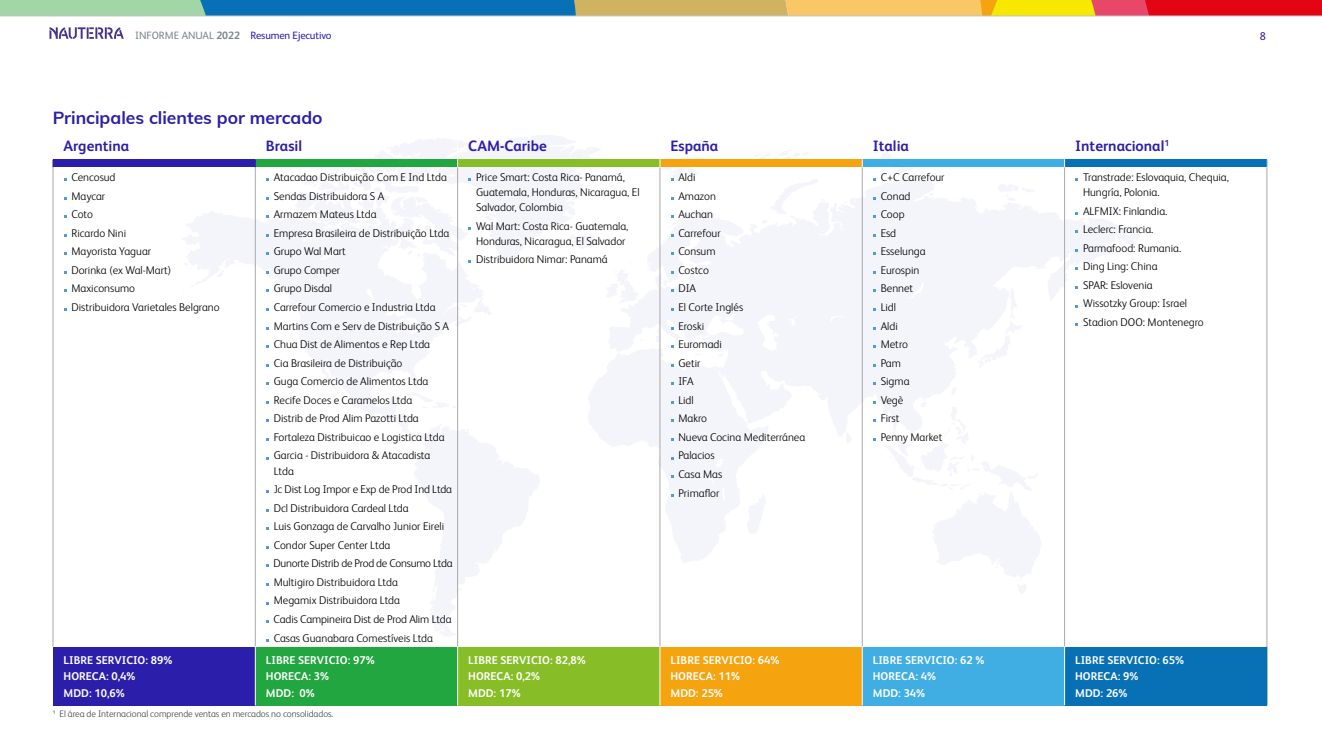
<style>
.page{position:relative;width:1322px;height:745px;background:#fff}
.page>*{position:absolute;margin:0;border:0;box-sizing:border-box;transform-origin:0 0}
.t1{font:700 17.5px "Mulish";color:#2b1eaa}
.t2{font:700 15px "FS Albert Pro";color:#2b1eaa}
.t3{font:300 11.25px/18.5px "FS Albert Pro";color:#000}
.t4{font:700 11.25px/16.2px "FS Albert Pro";color:#fff}
.t5{font:11.25px "FS Albert Pro";color:#2b1eaa}
.t6{font:10.62px "FS Albert Pro";letter-spacing:-.015em;color:#2b1eaa}
.t7{font:300 9.38px "FS Albert Pro";letter-spacing:-.005em;color:#3e4543}
.s1{color:#7a878c}
.s2{font-weight:700;color:#7a878c}
</style>
<div class="page">
<svg style="left:788px;top:0;width:534px;height:16px;background:#ee823a"></svg>
<svg style="left:0;top:0;width:788px;height:16px;background:#689d9c"></svg>
<hr style="left:0;top:16px;width:1322px;height:1px;background:#bdc3c6">
<svg style="left:49px;top:27px;width:75px;height:12px"></svg>
<svg style="left:182px;top:195px;width:357px;height:442px"></svg>
<svg style="left:183px;top:262px;width:5px;height:3px"></svg>
<svg style="left:217px;top:270px;width:8px;height:8px"></svg>
<svg style="left:183px;top:285px;width:12px;height:6px"></svg>
<svg style="left:756px;top:150px;width:52px;height:9px"></svg>
<svg style="left:588px;top:174px;width:553px;height:389px"></svg>
<svg style="left:928px;top:193px;width:6px;height:3px"></svg>
<svg style="left:977px;top:287px;width:45px;height:81px"></svg>
<svg style="left:405px;top:385px;width:52px;height:24px"></svg>
<svg style="left:884px;top:402px;width:157px;height:191px"></svg>
<svg style="left:655px;top:328px;width:5px;height:15px"></svg>
<div style="left:53px;top:159px;width:202px;height:8px;background:#2b1eaa"></div>
<div style="left:255px;top:159px;width:203px;height:8px;background:#21a640"></div>
<div style="left:458px;top:159px;width:202px;height:8px;background:#87bd26"></div>
<div style="left:660px;top:159px;width:202px;height:8px;background:#f5a30f"></div>
<div style="left:862px;top:159px;width:202px;height:8px;background:#40ade3"></div>
<div style="left:1064px;top:159px;width:203px;height:8px;background:#0870b5"></div>
<div style="left:53px;top:646px;width:202px;height:59px;background:#2b1eaa"></div>
<div style="left:255px;top:646px;width:203px;height:59px;background:#21a640"></div>
<div style="left:458px;top:646px;width:202px;height:59px;background:#87bd26"></div>
<div style="left:660px;top:646px;width:202px;height:59px;background:#f5a30f"></div>
<div style="left:862px;top:646px;width:202px;height:59px;background:#40ade3"></div>
<div style="left:1064px;top:646px;width:203px;height:59px;background:#0870b5"></div>
<hr style="left:53px;top:167px;width:1px;height:479px;background:#aba8a8">
<hr style="left:255px;top:167px;width:1px;height:479px;background:#aba8a8">
<hr style="left:457px;top:167px;width:1px;height:479px;background:#aba8a8">
<hr style="left:660px;top:167px;width:1px;height:479px;background:#aba8a8">
<hr style="left:862px;top:167px;width:1px;height:479px;background:#aba8a8">
<hr style="left:1064px;top:167px;width:1px;height:479px;background:#aba8a8">
<hr style="left:1266px;top:167px;width:1px;height:479px;background:#aba8a8">
<hr style="left:255px;top:646px;width:1px;height:59px;background:#fff">
<hr style="left:457px;top:646px;width:1px;height:59px;background:#fff">
<hr style="left:660px;top:646px;width:1px;height:59px;background:#fff">
<hr style="left:862px;top:646px;width:1px;height:59px;background:#fff">
<hr style="left:1064px;top:646px;width:1px;height:59px;background:#fff">
<hr style="left:1266px;top:646px;width:1px;height:59px;background:#0071a7">
<svg style="left:266px;top:287px;width:14px;height:8px"></svg>
<svg style="left:294px;top:135px;width:344px;height:180px"></svg>
<svg style="left:660px;top:157px;width:46px;height:24px"></svg>
<svg style="left:663px;top:271px;width:10px;height:21px"></svg>
<svg style="left:667px;top:344px;width:8px;height:5px"></svg>
<svg style="left:873px;top:152px;width:40px;height:29px"></svg>
<p class="t6" style="left:135px;top:27px;width:198px"><span class="s1">INFORME ANUAL</span> <span class="s2">2022</span> Resumen Ejecutivo</p>
<p class="t5" style="left:1260px;top:28px;width:8px">8</p>
<h1 class="t1" style="left:53px;top:105px;width:271px">Principales clientes por mercado</h1>
<h2 class="t2" style="left:64px;top:135px;width:67px">Argentina</h2>
<h2 class="t2" style="left:266px;top:135px;width:38px">Brasil</h2>
<h2 class="t2" style="left:468px;top:135px;width:80px">CAM-Caribe</h2>
<h2 class="t2" style="left:670px;top:135px;width:49px">España</h2>
<h2 class="t2" style="left:873px;top:135px;width:38px">Italia</h2>
<h2 class="t2" style="left:1075px;top:135px;width:96px">Internacional<sup>1</sup></h2>
<p class="t3" style="left:71px;top:167px;width:150px">Cencosud<br>Maycar<br>Coto<br>Ricardo Nini<br>Mayorista Yaguar<br>Dorinka (ex Wal-Mart)<br>Maxiconsumo<br>Distribuidora Varietales Belgrano</p>
<p class="t3" style="left:274px;top:167px;width:177px">Atacadao Distribuição Com E Ind Ltda<br>Sendas Distribuidora S A<br>Armazem Mateus Ltda<br>Empresa Brasileira de Distribuição Ltda<br>Grupo Wal Mart<br>Grupo Comper<br>Grupo Disdal<br>Carrefour Comercio e Industria Ltda<br>Martins Com e Serv de Distribuição S A<br>Chua Dist de Alimentos e Rep Ltda<br>Cia Brasileira de Distribuição<br>Guga Comercio de Alimentos Ltda<br>Recife Doces e Caramelos Ltda<br>Distrib de Prod Alim Pazotti Ltda<br>Fortaleza Distribuicao e Logistica Ltda<br>Garcia - Distribuidora &amp; Atacadista</p>
<p class="t3" style="left:273px;top:460px;width:181px">Ltda<br>Jc Dist Log Impor e Exp de Prod Ind Ltda<br>Dcl Distribuidora Cardeal Ltda<br>Luis Gonzaga de Carvalho Junior Eireli<br>Condor Super Center Ltda<br>Dunorte Distrib de Prod de Consumo Ltda<br>Multigiro Distribuidora Ltda<br>Megamix Distribuidora Ltda<br>Cadis Campineira Dist de Prod Alim Ltda<br>Casas Guanabara Comestíveis Ltda</p>
<p class="t3" style="left:678px;top:167px;width:128px">Aldi<br>Amazon<br>Auchan<br>Carrefour<br>Consum<br>Costco<br>DIA<br>El Corte Inglés<br>Eroski<br>Euromadi<br>Getir<br>IFA<br>Lidl<br>Makro<br>Nueva Cocina Mediterránea<br>Palacios<br>Casa Mas<br>Primaflor</p>
<p class="t3" style="left:880px;top:167px;width:65px">C+C Carrefour<br>Conad<br>Coop<br>Esd<br>Esselunga<br>Eurospin<br>Bennet<br>Lidl<br>Aldi<br>Metro<br>Pam<br>Sigma<br>Vegè<br>First<br>Penny Market</p>
<p class="t3" style="left:1083px;top:169px;width:147px;line-height:15px">Transtrade: Eslovaquia, Chequia,<br>Hungría, Polonia.</p>
<p class="t3" style="left:476px;top:169px;width:165px;line-height:15px">Price Smart: Costa Rica- Panamá,<br>Guatemala, Honduras, Nicaragua, El<br>Salvador, Colombia</p>
<p class="t3" style="left:476px;top:217px;width:154px;line-height:15px">Wal Mart: Costa Rica- Guatemala,<br>Honduras, Nicaragua, El Salvador</p>
<p class="t3" style="left:476px;top:249px;width:133px">Distribuidora Nimar: Panamá</p>
<p class="t3" style="left:1083px;top:201px;width:122px">ALFMIX: Finlandia.<br>Leclerc: Francia.<br>Parmafood: Rumania.<br>Ding Ling: China<br>SPAR: Eslovenia<br>Wissotzky Group: Israel<br>Stadion DOO: Montenegro</p>
<p class="t4" style="left:64px;top:651px;width:110px">LIBRE SERVICIO: 89%<br>HORECA: 0,4%<br>MDD: 10,6%</p>
<p class="t4" style="left:266px;top:651px;width:110px">LIBRE SERVICIO: 97%<br>HORECA: 3%<br>MDD: 0%</p>
<p class="t4" style="left:468px;top:651px;width:119px">LIBRE SERVICIO: 82,8%<br>HORECA: 0,2%<br>MDD: 17%</p>
<p class="t4" style="left:670px;top:651px;width:110px">LIBRE SERVICIO: 64%<br>HORECA: 11%<br>MDD: 25%</p>
<p class="t4" style="left:873px;top:651px;width:113px">LIBRE SERVICIO: 62 %<br>HORECA: 4%<br>MDD: 34%</p>
<p class="t4" style="left:1075px;top:651px;width:110px">LIBRE SERVICIO: 65%<br>HORECA: 9%<br>MDD: 26%</p>
<p class="t7" style="left:53px;top:706px;width:282px">1 El área de Internacional comprende ventas en mercados no consolidados.</p>
</div>
